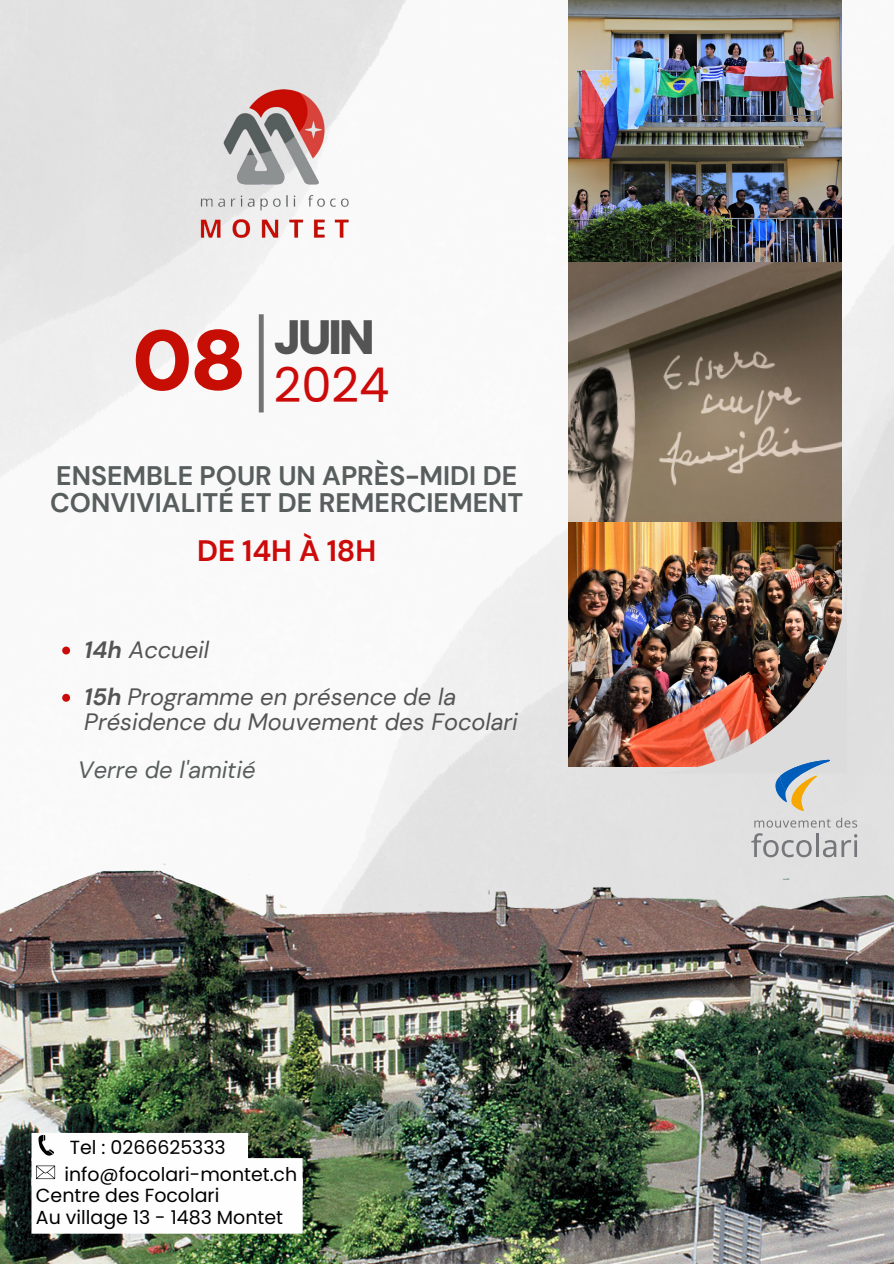
<style>
.page{position:relative;width:894px;height:1264px;background:#fff}
.page>*{position:absolute;margin:0;border:0;box-sizing:border-box;transform-origin:0 0}
.t1{font:700 81.6px "Agrandir";color:#c60e05}
.t2{font:700 48.15px "Poppins";color:#545454}
.t3{font:48px "Poppins";color:#cd0a0a}
.t4{font:700 29.55px "DM Sans";color:#cd0a0a}
.t5{font:700 26.7px/27px "DM Sans";color:#575e5d}
.t6{font:italic 23.55px/24.8px "DM Sans";color:#545454}
.t7{font:italic 23.55px "DM Sans";color:#575e5d}
.t8{font:18.9px "Poppins";color:#000}
.s1{font-weight:700}
</style>
<div class="page">
<img style="left:0;top:0;width:892px;height:859px">
<img style="left:195px;top:191px;width:157px;height:55px">
<img style="left:208px;top:89px;width:130px;height:103px">
<img style="left:568px;top:0;width:273px;height:522px">
<img style="left:568px;top:522px;width:273px;height:245px">
<div style="left:682px;top:679px;width:211px;height:180px;background:#e0e0e0"></div>
<img style="left:0;top:859px;width:893px;height:404px">
<hr style="left:259px;top:314px;width:4px;height:98px;background:#737373">
<svg style="left:751px;top:833px;width:60px;height:24px"></svg>
<hr style="left:815px;top:833px;width:3px;height:24px;background:#76777b">
<img style="left:647px;top:573px;width:199px;height:238px">
<svg style="left:754px;top:817px;width:102px;height:10px"></svg>
<svg style="left:822px;top:834px;width:35px;height:23px"></svg>
<div style="left:31px;top:1177px;width:271px;height:56px;background:#fefefe"></div>
<div style="left:31px;top:1158px;width:271px;height:28px;background:#fefefe"></div>
<svg style="left:36px;top:1165px;width:19px;height:13px"></svg>
<div style="left:31px;top:1132px;width:217px;height:28px;background:#fefefe"></div>
<svg style="left:38px;top:1134px;width:16px;height:22px"></svg>
<svg style="left:62px;top:646px;width:8px;height:8px"></svg>
<svg style="left:62px;top:694px;width:8px;height:7px"></svg>
<h1 class="t1" style="left:132px;top:328px;width:113px">08</h1>
<h3 class="t2" style="left:274px;top:303px;width:103px">JUIN</h3>
<h3 class="t3" style="left:274px;top:352px;width:117px">2024</h3>
<p class="t5" style="left:50px;top:462px;width:474px">ENSEMBLE POUR UN APRÈS-MIDI DE<br>CONVIVIALITÉ ET DE REMERCIEMENT</p>
<p class="t4" style="left:197px;top:532px;width:181px">DE 14H À 18H</p>
<p class="t6" style="left:84px;top:637px;width:126px"><span class="s1">14h</span> Accueil</p>
<p class="t6" style="left:84px;top:684px;width:435px"><span class="s1">15h</span> Programme en présence de la<br>Présidence du Mouvement des Focolari</p>
<p class="t7" style="left:78px;top:755px;width:179px">Verre de l'amitié</p>
<h4 class="t8" style="left:70px;top:1133px;width:157px">Tel : 0266625333</h4>
<h4 class="t8" style="left:64px;top:1160px;width:234px">info@focolari-montet.ch</h4>
<p class="t8" style="left:36px;top:1182px;width:185px">Centre des Focolari</p>
<p class="t8" style="left:36px;top:1204px;width:248px">Au village 13 - 1483 Montet</p>
</div>
